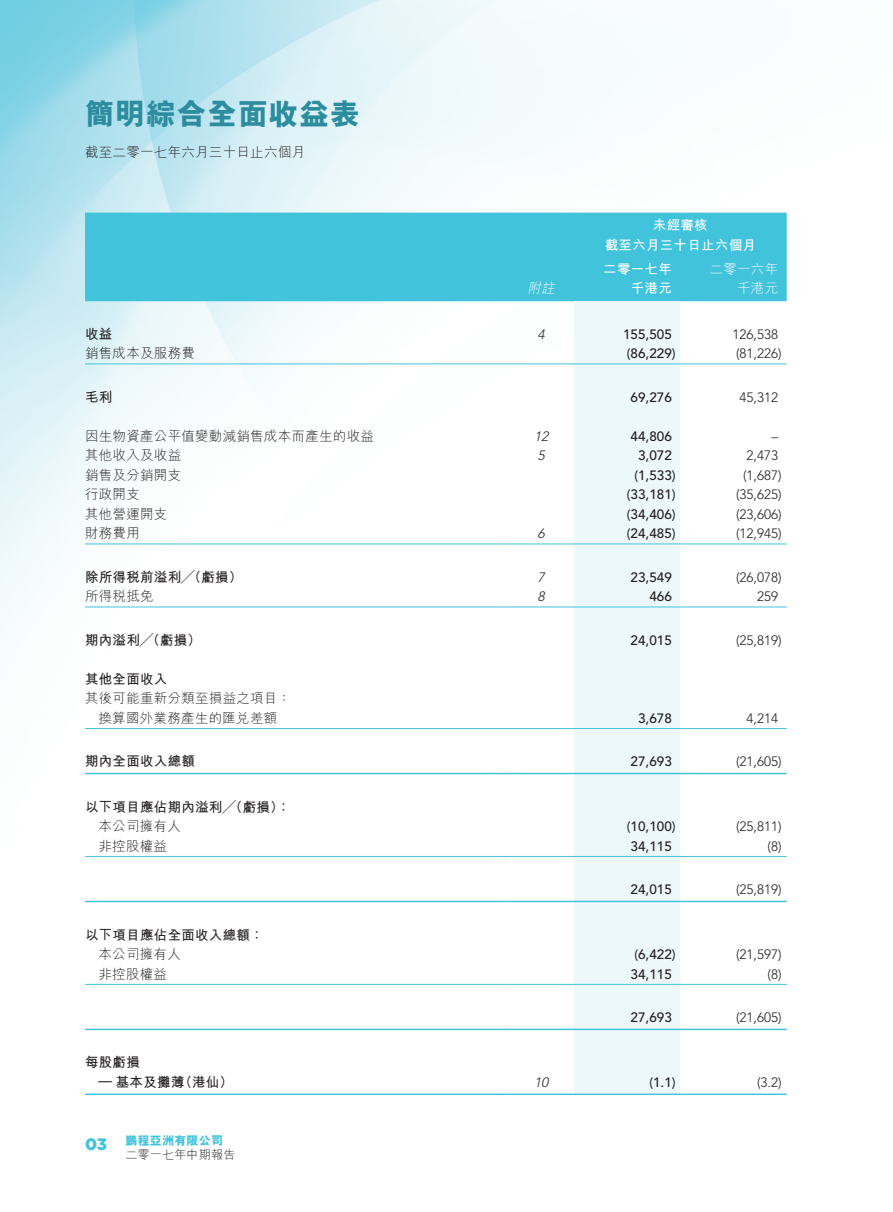
<style>
.page{position:relative;width:893px;height:1212px;background:#fff}
.page>*{position:absolute;margin:0;border:0;box-sizing:border-box;transform-origin:0 0}
.t1{font:800 30px "M Hei HK";letter-spacing:.02em;color:#2d8d9f}
.t2{font:900 16.5px "Gotham";color:#42c3dc}
._50_Table_txt{font:500 13.5px "Avenir LT Std";color:#231f20}
._50_Table_txt-2{font:300 13.5px "Avenir LT Std";color:#231f20}
._50_Table_txt-3{font:300 13.5px "M Hei HK";letter-spacing:.02em;color:#231f20}
._50_Table_txt-4{font:700 13.5px "M Hei HK";letter-spacing:.02em;color:#231f20}
._50_Table_txt-5{font:700 13.5px "M Hei HK";letter-spacing:.02em;color:#fff}
._50_Table_txt-6{font:italic 300 13.5px "Avenir LT Std";color:#231f20}
._50_Table_txt-7{font:300 13.5px "M Hei HK";letter-spacing:.02em;color:#fff}
._50_Table_txt-8{font:italic 300 13.5px "M Hei HK";color:#fff}
.t3{font:300 12px "M Hei HK";letter-spacing:.02em;color:#231f20}
.t4{font:800 12px "M Hei HK";letter-spacing:.02em;color:#42c3dc}
</style>
<div class="page">
<div style="left:85px;top:213px;width:702px;height:88px;background:#42c3dc"></div>
<div style="left:574px;top:301px;width:106px;height:792px;background:#edf8fb"></div>
<hr style="left:85px;top:363px;width:425px;height:1px;background:#42c3dc">
<hr style="left:510px;top:363px;width:64px;height:1px;background:#42c3dc">
<hr style="left:574px;top:363px;width:106px;height:1px;background:#42c3dc">
<hr style="left:680px;top:363px;width:107px;height:1px;background:#42c3dc">
<hr style="left:85px;top:543px;width:425px;height:1px;background:#42c3dc">
<hr style="left:510px;top:543px;width:64px;height:1px;background:#42c3dc">
<hr style="left:574px;top:543px;width:106px;height:1px;background:#42c3dc">
<hr style="left:680px;top:543px;width:107px;height:1px;background:#42c3dc">
<hr style="left:85px;top:607px;width:425px;height:1px;background:#42c3dc">
<hr style="left:510px;top:607px;width:64px;height:1px;background:#42c3dc">
<hr style="left:574px;top:607px;width:106px;height:1px;background:#42c3dc">
<hr style="left:680px;top:607px;width:107px;height:1px;background:#42c3dc">
<hr style="left:85px;top:728px;width:425px;height:1px;background:#42c3dc">
<hr style="left:510px;top:728px;width:64px;height:1px;background:#42c3dc">
<hr style="left:574px;top:728px;width:106px;height:1px;background:#42c3dc">
<hr style="left:680px;top:728px;width:107px;height:1px;background:#42c3dc">
<hr style="left:85px;top:773px;width:425px;height:1px;background:#42c3dc">
<hr style="left:510px;top:773px;width:64px;height:1px;background:#42c3dc">
<hr style="left:574px;top:773px;width:106px;height:1px;background:#42c3dc">
<hr style="left:680px;top:773px;width:107px;height:1px;background:#42c3dc">
<hr style="left:85px;top:856px;width:425px;height:1px;background:#42c3dc">
<hr style="left:510px;top:856px;width:64px;height:1px;background:#42c3dc">
<hr style="left:574px;top:856px;width:106px;height:1px;background:#42c3dc">
<hr style="left:680px;top:856px;width:107px;height:1px;background:#42c3dc">
<hr style="left:85px;top:901px;width:425px;height:1px;background:#42c3dc">
<hr style="left:510px;top:901px;width:64px;height:1px;background:#42c3dc">
<hr style="left:574px;top:901px;width:106px;height:1px;background:#42c3dc">
<hr style="left:680px;top:901px;width:107px;height:1px;background:#42c3dc">
<hr style="left:85px;top:984px;width:425px;height:1px;background:#42c3dc">
<hr style="left:510px;top:984px;width:64px;height:1px;background:#42c3dc">
<hr style="left:574px;top:984px;width:106px;height:1px;background:#42c3dc">
<hr style="left:680px;top:984px;width:107px;height:1px;background:#42c3dc">
<hr style="left:85px;top:1028px;width:425px;height:2px;background:#42c3dc">
<hr style="left:510px;top:1028px;width:64px;height:2px;background:#42c3dc">
<hr style="left:574px;top:1028px;width:106px;height:2px;background:#42c3dc">
<hr style="left:680px;top:1028px;width:107px;height:2px;background:#42c3dc">
<hr style="left:85px;top:1093px;width:425px;height:2px;background:#42c3dc">
<hr style="left:510px;top:1093px;width:64px;height:2px;background:#42c3dc">
<hr style="left:574px;top:1093px;width:106px;height:2px;background:#42c3dc">
<hr style="left:680px;top:1093px;width:107px;height:2px;background:#42c3dc">
<p class="t1" style="left:85px;top:99px;width:276px">簡明綜合全面收益表</p>
<p class="_50_Table_txt-3" style="left:85px;top:145px;width:222px">截至二零一七年六月三十日止六個月</p>
<p class="_50_Table_txt-5" style="left:653px;top:216px;width:56px">未經審核</p>
<p class="_50_Table_txt-5" style="left:605px;top:235px;width:153px">截至六月三十日止六個月</p>
<p class="_50_Table_txt-7" style="left:710px;top:262px;width:70px">二零一六年</p>
<p class="_50_Table_txt-5" style="left:603px;top:259px;width:70px">二零一七年</p>
<p class="_50_Table_txt-8" style="left:527px;top:281px;width:32px">附註</p>
<p class="_50_Table_txt-5" style="left:631px;top:278px;width:43px">千港元</p>
<p class="_50_Table_txt-7" style="left:737px;top:281px;width:43px">千港元</p>
<p class="_50_Table_txt-4" style="left:85px;top:324px;width:29px">收益</p>
<p class="_50_Table_txt-6" style="left:538px;top:326px;width:12px">4</p>
<p class="_50_Table_txt" style="left:623px;top:326px;width:50px">155,505</p>
<p class="_50_Table_txt-2" style="left:732px;top:326px;width:47px">126,538</p>
<p class="_50_Table_txt-3" style="left:85px;top:346px;width:111px">銷售成本及服務費</p>
<p class="_50_Table_txt" style="left:627px;top:346px;width:50px">)86,229(</p>
<p class="_50_Table_txt-2" style="left:736px;top:345px;width:47px">)81,226(</p>
<p class="_50_Table_txt-4" style="left:85px;top:387px;width:29px">毛利</p>
<p class="_50_Table_txt" style="left:631px;top:389px;width:43px">69,276</p>
<p class="_50_Table_txt-2" style="left:739px;top:389px;width:40px">45,312</p>
<p class="_50_Table_txt-3" style="left:85px;top:429px;width:290px">因生物資產公平值變動減銷售成本而產生的收益</p>
<p class="_50_Table_txt-6" style="left:534px;top:428px;width:19px">12</p>
<p class="_50_Table_txt" style="left:631px;top:428px;width:43px">44,806</p>
<p class="_50_Table_txt-2" style="left:771px;top:428px;width:8px">–</p>
<p class="_50_Table_txt-3" style="left:85px;top:448px;width:98px">其他收入及收益</p>
<p class="_50_Table_txt-6" style="left:538px;top:447px;width:12px">5</p>
<p class="_50_Table_txt" style="left:638px;top:448px;width:35px">3,072</p>
<p class="_50_Table_txt-2" style="left:747px;top:447px;width:33px">2,473</p>
<p class="_50_Table_txt-3" style="left:85px;top:468px;width:98px">銷售及分銷開支</p>
<p class="_50_Table_txt" style="left:634px;top:467px;width:43px">)1,533(</p>
<p class="_50_Table_txt-2" style="left:743px;top:467px;width:40px">)1,687(</p>
<p class="_50_Table_txt-3" style="left:85px;top:487px;width:56px">行政開支</p>
<p class="_50_Table_txt" style="left:627px;top:487px;width:50px">)33,181(</p>
<p class="_50_Table_txt-2" style="left:736px;top:486px;width:47px">)35,625(</p>
<p class="_50_Table_txt-3" style="left:85px;top:507px;width:84px">其他營運開支</p>
<p class="_50_Table_txt" style="left:627px;top:506px;width:50px">)34,406(</p>
<p class="_50_Table_txt-2" style="left:736px;top:506px;width:47px">)23,606(</p>
<p class="_50_Table_txt-3" style="left:85px;top:526px;width:56px">財務費用</p>
<p class="_50_Table_txt-6" style="left:538px;top:525px;width:12px">6</p>
<p class="_50_Table_txt" style="left:627px;top:526px;width:50px">)24,485(</p>
<p class="_50_Table_txt-2" style="left:736px;top:525px;width:47px">)12,945(</p>
<p class="_50_Table_txt-4" style="left:85px;top:567px;width:159px">除所得稅前溢利╱（虧損(</p>
<p class="_50_Table_txt-6" style="left:538px;top:569px;width:12px">7</p>
<p class="_50_Table_txt" style="left:631px;top:569px;width:43px">23,549</p>
<p class="_50_Table_txt-2" style="left:736px;top:569px;width:47px">)26,078(</p>
<p class="_50_Table_txt-3" style="left:85px;top:589px;width:70px">所得稅抵免</p>
<p class="_50_Table_txt-6" style="left:538px;top:588px;width:12px">8</p>
<p class="_50_Table_txt" style="left:649px;top:589px;width:24px">466</p>
<p class="_50_Table_txt-2" style="left:757px;top:588px;width:23px">259</p>
<p class="_50_Table_txt-4" style="left:85px;top:630px;width:117px">期內溢利╱（虧損(</p>
<p class="_50_Table_txt-4" style="left:85px;top:669px;width:84px">其他全面收入</p>
<p class="_50_Table_txt-3" style="left:85px;top:691px;width:208px">其後可能重新分類至損益之項目：</p>
<p class="_50_Table_txt" style="left:631px;top:632px;width:43px">24,015</p>
<p class="_50_Table_txt-2" style="left:736px;top:632px;width:47px">)25,819(</p>
<p class="_50_Table_txt-3" style="left:99px;top:711px;width:180px">換算國外業務產生的匯兌差額</p>
<p class="_50_Table_txt" style="left:638px;top:710px;width:35px">3,678</p>
<p class="_50_Table_txt-2" style="left:747px;top:710px;width:33px">4,214</p>
<p class="_50_Table_txt-4" style="left:85px;top:751px;width:111px">期內全面收入總額</p>
<p class="_50_Table_txt-4" style="left:85px;top:797px;width:207px">以下項目應佔期內溢利╱（虧損：(</p>
<p class="_50_Table_txt" style="left:631px;top:754px;width:43px">27,693</p>
<p class="_50_Table_txt-2" style="left:736px;top:753px;width:47px">)21,605(</p>
<p class="_50_Table_txt-3" style="left:99px;top:819px;width:84px">本公司擁有人</p>
<p class="_50_Table_txt" style="left:627px;top:818px;width:50px">)10,100(</p>
<p class="_50_Table_txt-2" style="left:736px;top:818px;width:47px">)25,811(</p>
<p class="_50_Table_txt-3" style="left:99px;top:839px;width:70px">非控股權益</p>
<p class="_50_Table_txt" style="left:631px;top:838px;width:43px">34,115</p>
<p class="_50_Table_txt-2" style="left:768px;top:838px;width:16px">(8)</p>
<p class="_50_Table_txt" style="left:631px;top:881px;width:43px">24,015</p>
<p class="_50_Table_txt-2" style="left:736px;top:881px;width:47px">)25,819(</p>
<p class="_50_Table_txt-4" style="left:85px;top:925px;width:180px">以下項目應佔全面收入總額：</p>
<p class="_50_Table_txt-3" style="left:99px;top:947px;width:84px">本公司擁有人</p>
<p class="_50_Table_txt" style="left:634px;top:946px;width:43px">)6,422(</p>
<p class="_50_Table_txt-2" style="left:736px;top:946px;width:47px">)21,597(</p>
<p class="_50_Table_txt-3" style="left:99px;top:967px;width:70px">非控股權益</p>
<p class="_50_Table_txt" style="left:631px;top:966px;width:43px">34,115</p>
<p class="_50_Table_txt-2" style="left:768px;top:966px;width:16px">(8)</p>
<p class="_50_Table_txt" style="left:631px;top:1009px;width:43px">27,693</p>
<p class="_50_Table_txt-2" style="left:736px;top:1009px;width:47px">)21,605(</p>
<p class="_50_Table_txt-4" style="left:85px;top:1052px;width:56px">每股虧損</p>
<p class="_50_Table_txt-4" style="left:179px;top:1072px;width:56px">（港仙(</p>
<p class="_50_Table_txt-4" style="left:116px;top:1072px;width:70px">基本及攤薄</p>
<p class="_50_Table_txt" style="left:99px;top:1072px;width:15px">—</p>
<p class="_50_Table_txt-6" style="left:534px;top:1074px;width:19px">10</p>
<p class="_50_Table_txt" style="left:649px;top:1074px;width:28px">)1.1(</p>
<p class="_50_Table_txt-2" style="left:757px;top:1074px;width:26px">)3.2(</p>
<p class="t2" style="left:85px;top:1133px;width:23px">03</p>
<p class="t4" style="left:125px;top:1135px;width:99px">鵬程亞洲有限公司</p>
<p class="t3" style="left:125px;top:1148px;width:111px">二零一七年中期報告</p>
</div>
